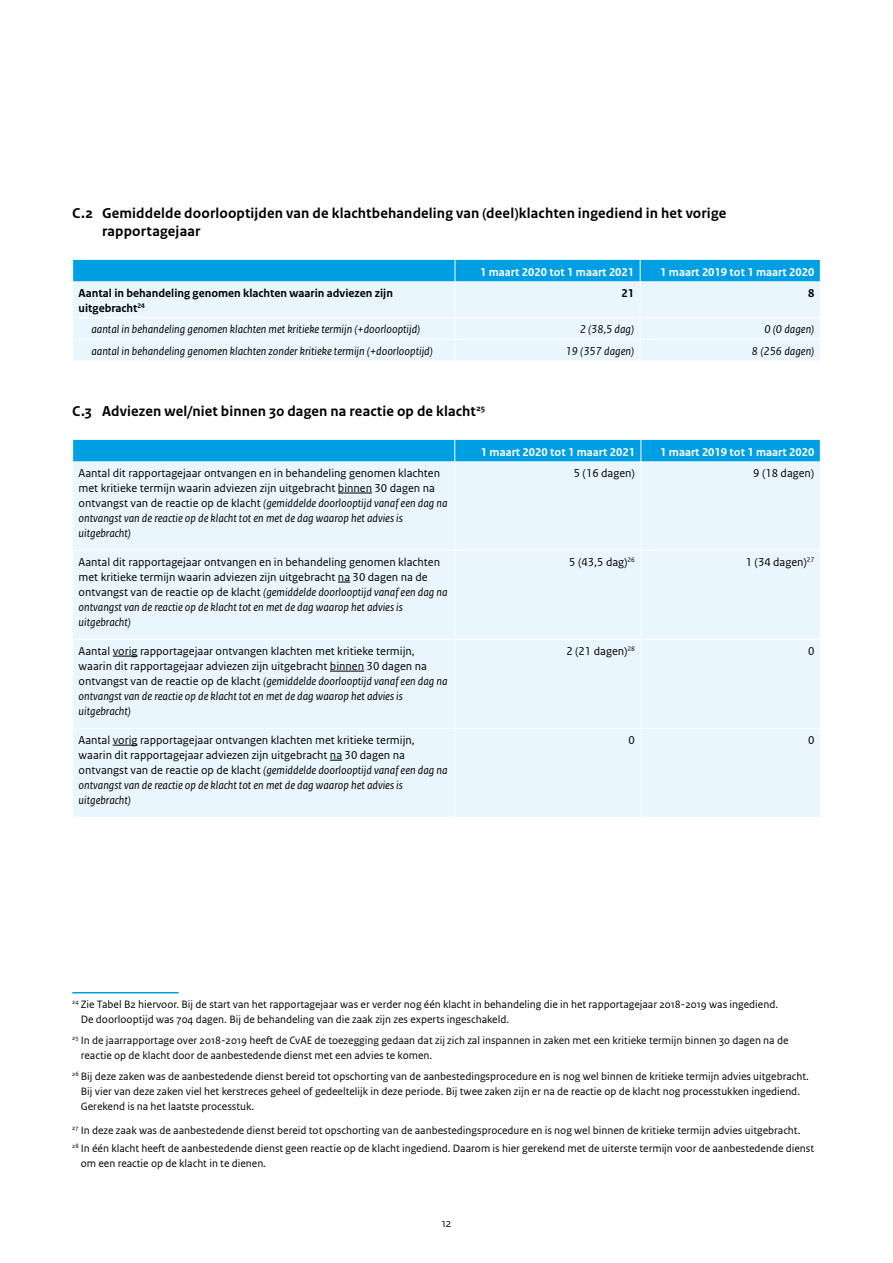
<style>
.page{position:relative;width:893px;height:1263px;background:#fff}
.page>*{position:absolute;margin:0;border:0;box-sizing:border-box;transform-origin:0 0}
.t1{font:700 15px/18px "Rijksoverheid Sans Text";letter-spacing:.01em;color:#000}
.t2{font:12px/15px "Rijksoverheid Sans Text";color:#000}
.t3{font:italic 12px "Rijksoverheid Sans Text";color:#000}
.t4{font:700 12px "Rijksoverheid Sans Text";color:#fff}
.t5{font:700 12px/15px "Rijksoverheid Sans Text";color:#000}
.t6{font:12px "Rijksoverheid Sans Heading";color:#000}
.t7{font:11.25px/15px "Rijksoverheid Sans Text";color:#000}
.s1{font-style:italic}
</style>
<div class="page">
<div style="left:73px;top:281px;width:747px;height:79px;background:#eaf6fe"></div>
<hr style="left:455px;top:281px;width:1px;height:36px;background:#fff">
<hr style="left:640px;top:281px;width:1px;height:36px;background:#fff">
<hr style="left:72px;top:317px;width:383px;height:1px;background:#fff">
<hr style="left:455px;top:317px;width:185px;height:1px;background:#fff">
<hr style="left:640px;top:317px;width:181px;height:1px;background:#fff">
<hr style="left:72px;top:339px;width:383px;height:1px;background:#fff">
<hr style="left:455px;top:339px;width:185px;height:1px;background:#fff">
<svg style="left:455px;top:318px;width:1px;height:42px"></svg>
<hr style="left:640px;top:339px;width:181px;height:1px;background:#fff">
<svg style="left:640px;top:318px;width:1px;height:42px"></svg>
<div style="left:72px;top:260px;width:749px;height:21px;background:#009fe3"></div>
<div style="left:73px;top:461px;width:747px;height:356px;background:#eaf6fe"></div>
<hr style="left:454px;top:461px;width:1px;height:89px;background:#fff">
<hr style="left:641px;top:461px;width:1px;height:89px;background:#fff">
<hr style="left:72px;top:550px;width:383px;height:1px;background:#fff">
<hr style="left:455px;top:550px;width:186px;height:1px;background:#fff">
<hr style="left:454px;top:550px;width:1px;height:89px;background:#fff">
<hr style="left:641px;top:550px;width:180px;height:1px;background:#fff">
<hr style="left:641px;top:550px;width:1px;height:89px;background:#fff">
<hr style="left:72px;top:639px;width:383px;height:1px;background:#fff">
<hr style="left:455px;top:639px;width:186px;height:1px;background:#fff">
<hr style="left:454px;top:640px;width:1px;height:88px;background:#fff">
<hr style="left:641px;top:639px;width:180px;height:1px;background:#fff">
<hr style="left:641px;top:640px;width:1px;height:88px;background:#fff">
<hr style="left:454px;top:729px;width:1px;height:88px;background:#fff">
<hr style="left:641px;top:729px;width:1px;height:88px;background:#fff">
<hr style="left:72px;top:728px;width:383px;height:1px;background:#fff">
<hr style="left:455px;top:728px;width:186px;height:1px;background:#fff">
<hr style="left:641px;top:728px;width:180px;height:1px;background:#fff">
<div style="left:72px;top:440px;width:749px;height:21px;background:#009fe3"></div>
<hr style="left:338px;top:493px;width:34px;height:1px;background:#000">
<svg style="left:338px;top:582px;width:12px;height:1px"></svg>
<svg style="left:113px;top:656px;width:25px;height:1px"></svg>
<hr style="left:330px;top:671px;width:34px;height:1px;background:#000">
<svg style="left:113px;top:745px;width:25px;height:1px"></svg>
<svg style="left:330px;top:760px;width:12px;height:1px"></svg>
<hr style="left:72px;top:992px;width:107px;height:1px;background:#009fe3">
<p class="t1" style="left:102px;top:204px;width:626px;text-indent:-30px">C.2 Gemiddelde doorlooptijden van de klachtbehandeling van (deel)klachten ingediend in het vorige rapportagejaar</p>
<p class="t4" style="left:480px;top:265px;width:156px">1 maart 2020 tot 1 maart 2021</p>
<p class="t4" style="left:660px;top:265px;width:156px">1 maart 2019 tot 1 maart 2020</p>
<p class="t5" style="left:79px;top:286px;width:316px">Aantal in behandeling genomen klachten waarin adviezen zijn uitgebracht<sup>24</sup></p>
<p class="t5" style="left:622px;top:286px;width:14px">21</p>
<p class="t5" style="left:808px;top:286px;width:8px">8</p>
<p class="t3" style="left:91px;top:323px;width:331px">aantal in behandeling genomen klachten met kritieke termijn (+doorlooptijd)</p>
<p class="t3" style="left:580px;top:323px;width:56px">2 (38,5 dag)</p>
<p class="t3" style="left:764px;top:323px;width:51px">0 (0 dagen)</p>
<p class="t3" style="left:91px;top:344px;width:343px">aantal in behandeling genomen klachten zonder kritieke termijn (+doorlooptijd)</p>
<p class="t3" style="left:566px;top:344px;width:70px">19 (357 dagen)</p>
<p class="t3" style="left:752px;top:344px;width:64px">8 (256 dagen)</p>
<p class="t1" style="left:72px;top:402px;width:415px">C.3 Adviezen wel/niet binnen 30 dagen na reactie op de klacht<sup>25</sup></p>
<p class="t4" style="left:481px;top:445px;width:156px">1 maart 2020 tot 1 maart 2021</p>
<p class="t4" style="left:660px;top:445px;width:156px">1 maart 2019 tot 1 maart 2020</p>
<p class="t2" style="left:79px;top:466px;width:370px">Aantal dit rapportagejaar ontvangen en in behandeling genomen klachten met kritieke termijn waarin adviezen zijn uitgebracht binnen 30 dagen na ontvangst van de reactie op de klacht <span class="s1">(gemiddelde doorlooptijd vanaf een dag na ontvangst van de reactie op de klacht tot en met de dag waarop het advies is uitgebracht)</span></p>
<p class="t2" style="left:574px;top:466px;width:63px">5 (16 dagen)</p>
<p class="t2" style="left:753px;top:466px;width:63px">9 (18 dagen)</p>
<p class="t2" style="left:79px;top:555px;width:370px">Aantal dit rapportagejaar ontvangen en in behandeling genomen klachten met kritieke termijn waarin adviezen zijn uitgebracht na 30 dagen na de ontvangst van de reactie op de klacht <span class="s1">(gemiddelde doorlooptijd vanaf een dag na ontvangst van de reactie op de klacht tot en met de dag waarop het advies is uitgebracht)</span></p>
<p class="t2" style="left:569px;top:555px;width:67px">5 (43,5 dag)<sup>26</sup></p>
<p class="t2" style="left:746px;top:555px;width:70px">1 (34 dagen)<sup>27</sup></p>
<p class="t2" style="left:79px;top:644px;width:370px">Aantal vorig rapportagejaar ontvangen klachten met kritieke termijn, waarin dit rapportagejaar adviezen zijn uitgebracht binnen 30 dagen na ontvangst van de reactie op de klacht <span class="s1">(gemiddelde doorlooptijd vanaf een dag na ontvangst van de reactie op de klacht tot en met de dag waarop het advies is uitgebracht)</span></p>
<p class="t2" style="left:566px;top:644px;width:70px">2 (21 dagen)<sup>28</sup></p>
<p class="t2" style="left:808px;top:644px;width:8px">0</p>
<p class="t2" style="left:79px;top:733px;width:370px">Aantal vorig rapportagejaar ontvangen klachten met kritieke termijn, waarin dit rapportagejaar adviezen zijn uitgebracht na 30 dagen na ontvangst van de reactie op de klacht <span class="s1">(gemiddelde doorlooptijd vanaf een dag na ontvangst van de reactie op de klacht tot en met de dag waarop het advies is uitgebracht)</span></p>
<p class="t2" style="left:629px;top:733px;width:8px">0</p>
<p class="t2" style="left:808px;top:733px;width:8px">0</p>
<p class="t7" style="left:81px;top:997px;width:699px;text-indent:-9px"><sup>24</sup> Zie Tabel B2 hiervoor. Bij de start van het rapportagejaar was er verder nog één klacht in behandeling die in het rapportagejaar 2018-2019 was ingediend.<br>De doorlooptijd was 704 dagen. Bij de behandeling van die zaak zijn zes experts ingeschakeld.</p>
<p class="t7" style="left:81px;top:1033px;width:709px;text-indent:-9px"><sup>25</sup> In de jaarrapportage over 2018-2019 heeft de CvAE de toezegging gedaan dat zij zich zal inspannen in zaken met een kritieke termijn binnen 30 dagen na de reactie op de klacht door de aanbestedende dienst met een advies te komen.</p>
<p class="t7" style="left:81px;top:1069px;width:730px;text-indent:-9px"><sup>26</sup> Bij deze zaken was de aanbestedende dienst bereid tot opschorting van de aanbestedingsprocedure en is nog wel binnen de kritieke termijn advies uitgebracht.<br>Bij vier van deze zaken viel het kerstreces geheel of gedeeltelijk in deze periode. Bij twee zaken zijn er na de reactie op de klacht nog processtukken ingediend.<br>Gerekend is na het laatste processtuk.</p>
<p class="t7" style="left:72px;top:1122px;width:743px;line-height:18px"><sup>27</sup> In deze zaak was de aanbestedende dienst bereid tot opschorting van de aanbestedingsprocedure en is nog wel binnen de kritieke termijn advies uitgebracht.<br><sup>28</sup> In één klacht heeft de aanbestedende dienst geen reactie op de klacht ingediend. Daarom is hier gerekend met de uiterste termijn voor de aanbestedende dienst</p>
<p class="t7" style="left:81px;top:1156px;width:187px">om een reactie op de klacht in te dienen.</p>
<p class="t6" style="left:442px;top:1216px;width:11px">12</p>
</div>
